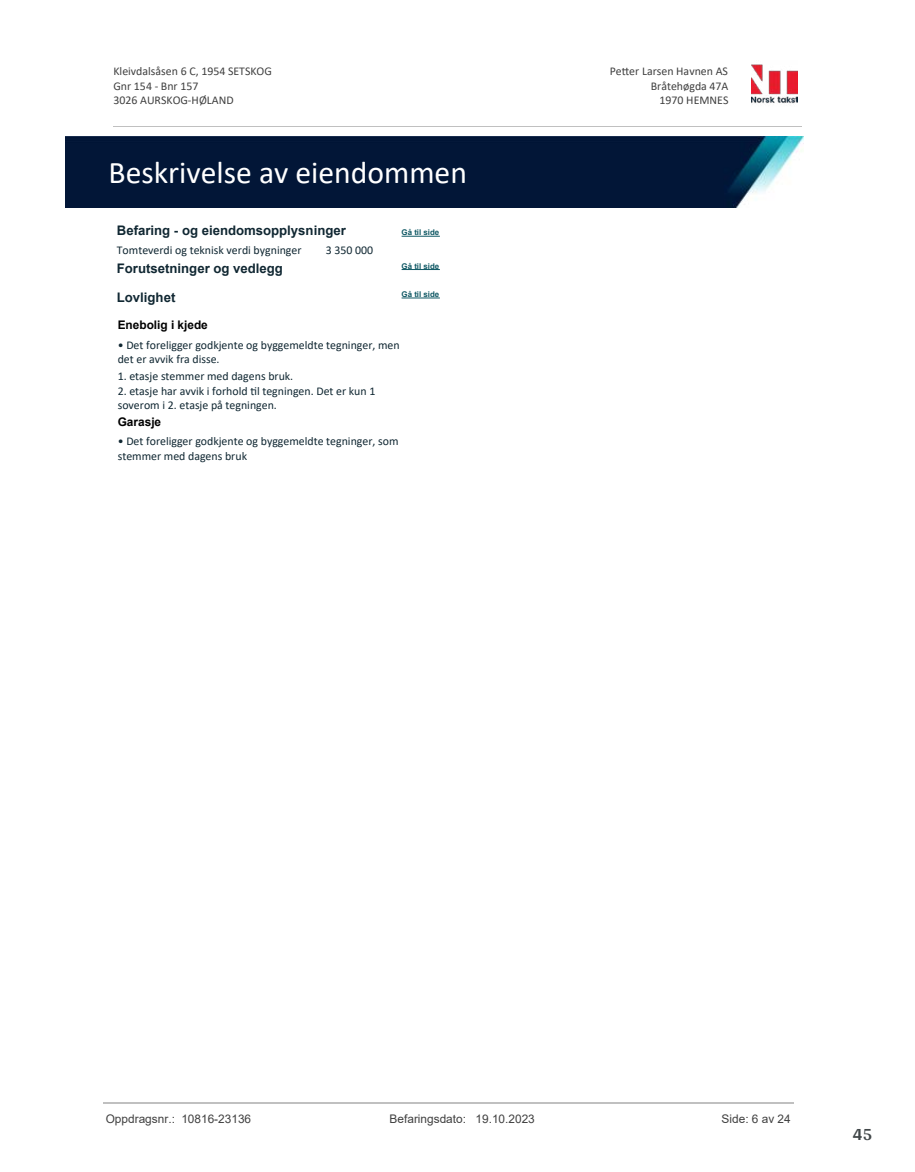
<style>
.page{position:relative;width:915px;height:1172px;background:#fff}
.page>*{position:absolute;margin:0;border:0;box-sizing:border-box;transform-origin:0 0}
.t1{font:31.65px "Calibri";color:#fff}
.t2{font:700 18px "Arya";color:#414749}
.t3{font:700 13.2px/28.5px "Arial";color:#102732}
.t4{font:11.85px/14.4px "Calibri";color:#102732}
.t5{font:11.85px/14.5px "Calibri";color:#404040}
.t6{font:11.85px "Arial";color:#404040}
.t7{font:700 11.85px "Arial";color:#000}
.t8{font:700 7.95px "Arial";color:#115965}
</style>
<div class="page">
<hr style="left:401px;top:236px;width:39px;height:1px;background:#115965">
<hr style="left:401px;top:298px;width:39px;height:1px;background:#115965">
<hr style="left:401px;top:269px;width:39px;height:1px;background:#115965">
<img style="left:751px;top:64px;width:46px;height:40px">
<hr style="left:113px;top:127px;width:688px;height:1px;background:#c0c0c0">
<img style="left:65px;top:137px;width:738px;height:71px">
<hr style="left:103px;top:1102px;width:690px;height:1px;background:#c0c0c0">
<p class="t5" style="left:113px;top:64px;width:160px">Kleivdalsåsen 6 C, 1954 SETSKOG<br>Gnr 154 - Bnr 157<br>3026 AURSKOG-HØLAND</p>
<p class="t5" style="left:609px;top:64px;width:120px">Pe琀琀er Larsen Havnen AS</p>
<p class="t5" style="left:650px;top:78px;width:79px">Bråtehøgda 47A</p>
<p class="t5" style="left:659px;top:93px;width:70px">1970 HEMNES</p>
<h1 class="t1" style="left:109px;top:150px;width:360px">Beskrivelse av eiendommen</h1>
<p class="t3" style="left:117px;top:217px;width:230px">Befaring - og eiendomsopplysninger</p>
<p class="t4" style="left:117px;top:242px;width:186px">Tomteverdi og teknisk verdi bygninger</p>
<p class="t4" style="left:325px;top:242px;width:49px">3 350 000</p>
<p class="t8" style="left:401px;top:227px;width:39px">Gå til side</p>
<p class="t8" style="left:401px;top:260px;width:39px">Gå til side</p>
<p class="t3" style="left:117px;top:255px;width:167px">Forutsetninger og vedlegg<br>Lovlighet</p>
<p class="t7" style="left:118px;top:317px;width:92px">Enebolig i kjede</p>
<p class="t4" style="left:118px;top:337px;width:283px">• Det foreligger godkjente og byggemeldte tegninger, men det er avvik fra disse.</p>
<p class="t4" style="left:118px;top:369px;width:177px">1. etasje stemmer med dagens bruk.</p>
<p class="t4" style="left:118px;top:383px;width:259px">2. etasje har avvik i forhold 琀椀l tegningen. Det er kun 1 soverom i 2. etasje på tegningen.</p>
<p class="t7" style="left:118px;top:413px;width:45px">Garasje</p>
<p class="t4" style="left:118px;top:434px;width:282px">• Det foreligger godkjente og byggemeldte tegninger, som stemmer med dagens bruk</p>
<p class="t8" style="left:401px;top:289px;width:39px">Gå til side</p>
<p class="t6" style="left:106px;top:1111px;width:147px">Oppdragsnr.: 10816-23136</p>
<p class="t6" style="left:389px;top:1111px;width:147px">Befaringsdato: 19.10.2023</p>
<p class="t6" style="left:721px;top:1111px;width:71px">Side: 6 av 24</p>
<h2 class="t2" style="left:852px;top:1123px;width:21px">45</h2>
</div>
